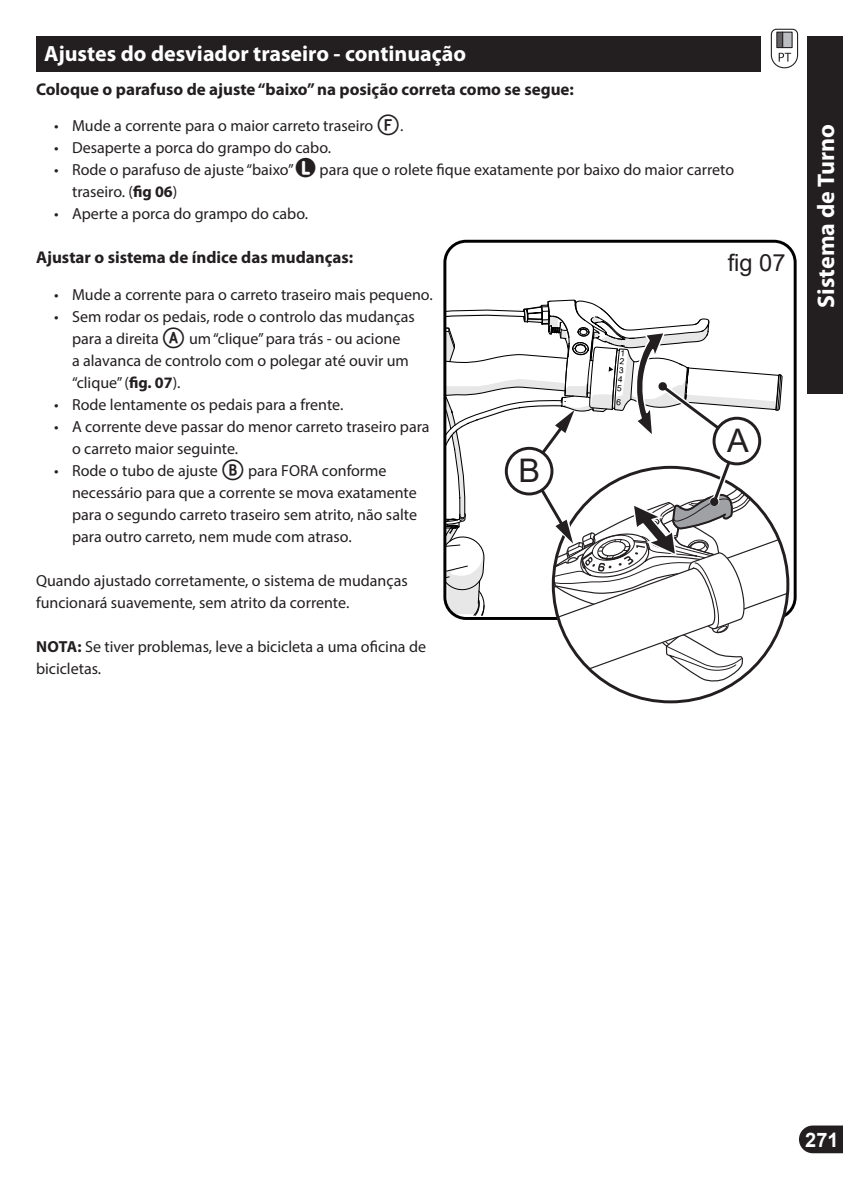
<style>
.page{position:relative;width:843px;height:1190px;background:#fff}
.page>*{position:absolute;margin:0;border:0;box-sizing:border-box;transform-origin:0 0}
.t1{font:32.4px "Arial";color:#231f20}
.t2{font:700 24px "Myriad Pro";color:#fff}
.t3{font:23.6px "Arial";color:#231f20}
.Section_Header{font:700 22px "Myriad Pro";color:#fff}
.t4{font:700 20px "Arial";color:#fff}
.t5{font:700 17px "Myriad Pro";color:#231f20}
.t6{font:16px/22px "Myriad Pro";color:#231f20}
.s1{font-family:"Fyra Alpha Circle";font-weight:700;font-size:28px}
.s2{font-family:"Circled";font-size:24px}
.s3{font-weight:700}
</style>
<div class="page">
<div style="left:806px;top:36px;width:36px;height:357px;background:#231f20"></div>
<div style="left:36px;top:36px;width:724px;height:36px;background:#231f20"></div>
<svg style="left:799px;top:1125px;width:43px;height:28px"></svg>
<div style="left:443px;top:240px;width:353px;height:380px;border:3px solid #000;border-radius:21px"></div>
<svg style="left:770px;top:28px;width:28px;height:41px"></svg>
<div style="left:782px;top:32px;width:10px;height:16px;background:#bcbdc0"></div>
<div style="left:782px;top:32px;width:10px;height:16px;border:1px solid #231f20"></div>
<div style="left:776px;top:32px;width:6px;height:16px;background:#636366"></div>
<div style="left:776px;top:32px;width:7px;height:16px;border:1px solid #231f20"></div>
<svg style="left:445px;top:261px;width:342px;height:434px"></svg>
<p class="Section_Header" style="left:44px;top:39px;width:423px">Ajustes do desviador traseiro - continuação</p>
<p class="t5" style="left:36px;top:78px;width:539px">Coloque o parafuso de ajuste “baixo” na posição correta como se segue:</p>
<p class="t6" style="left:54px;top:114px;width:351px">• Mude a corrente para o maior carreto traseiro <span class="s1">F</span>.</p>
<p class="t6" style="left:54px;top:136px;width:278px">• Desaperte a porca do grampo do cabo.</p>
<p class="t6" style="left:72px;top:158px;width:663px;text-indent:-18px">• Rode o parafuso de ajuste “baixo” <span class="s2">L</span> para que o rolete fique exatamente por baixo do maior carreto traseiro. (<span class="s3">fig 06</span>)</p>
<p class="t6" style="left:54px;top:202px;width:255px">• Aperte a porca do grampo do cabo.</p>
<p class="t5" style="left:36px;top:246px;width:319px">Ajustar o sistema de índice das mudanças:</p>
<p class="t6" style="left:54px;top:283px;width:380px">• Mude a corrente para o carreto traseiro mais pequeno.</p>
<p class="t6" style="left:72px;top:305px;width:344px;text-indent:-18px">• Sem rodar os pedais, rode o controlo das mudanças para a direita <span class="s1">A</span> um “clique” para trás - ou acione<br>a alavanca de controlo com o polegar até ouvir um “clique” (<span class="s3">fig. 07</span>).</p>
<p class="t6" style="left:54px;top:393px;width:291px">• Rode lentamente os pedais para a frente.</p>
<p class="t6" style="left:72px;top:415px;width:359px;text-indent:-18px">• A corrente deve passar do menor carreto traseiro para o carreto maior seguinte.</p>
<p class="t6" style="left:72px;top:459px;width:346px;text-indent:-18px">• Rode o tubo de ajuste <span class="s1">B</span> para FORA conforme necessário para que a corrente se mova exatamente para o segundo carreto traseiro sem atrito, não salte para outro carreto, nem mude com atraso.</p>
<p class="t6" style="left:36px;top:569px;width:373px">Quando ajustado corretamente, o sistema de mudanças funcionará suavemente, sem atrito da corrente.</p>
<p class="t6" style="left:36px;top:635px;width:391px"><span class="s3">NOTA:</span> Se tiver problemas, leve a bicicleta a uma oficina de bicicletas.</p>
<p class="t3" style="left:727px;top:247px;width:59px">fig 07</p>
<p class="t1" style="left:727px;top:418px;width:23px">A</p>
<p class="t1" style="left:518px;top:448px;width:23px">B</p>
<p class="t2" style="left:810px;top:308px;width:185px;rotate:-90deg">Sistema de Turno</p>
<p class="t4" style="left:805px;top:1125px;width:35px">271</p>
</div>
